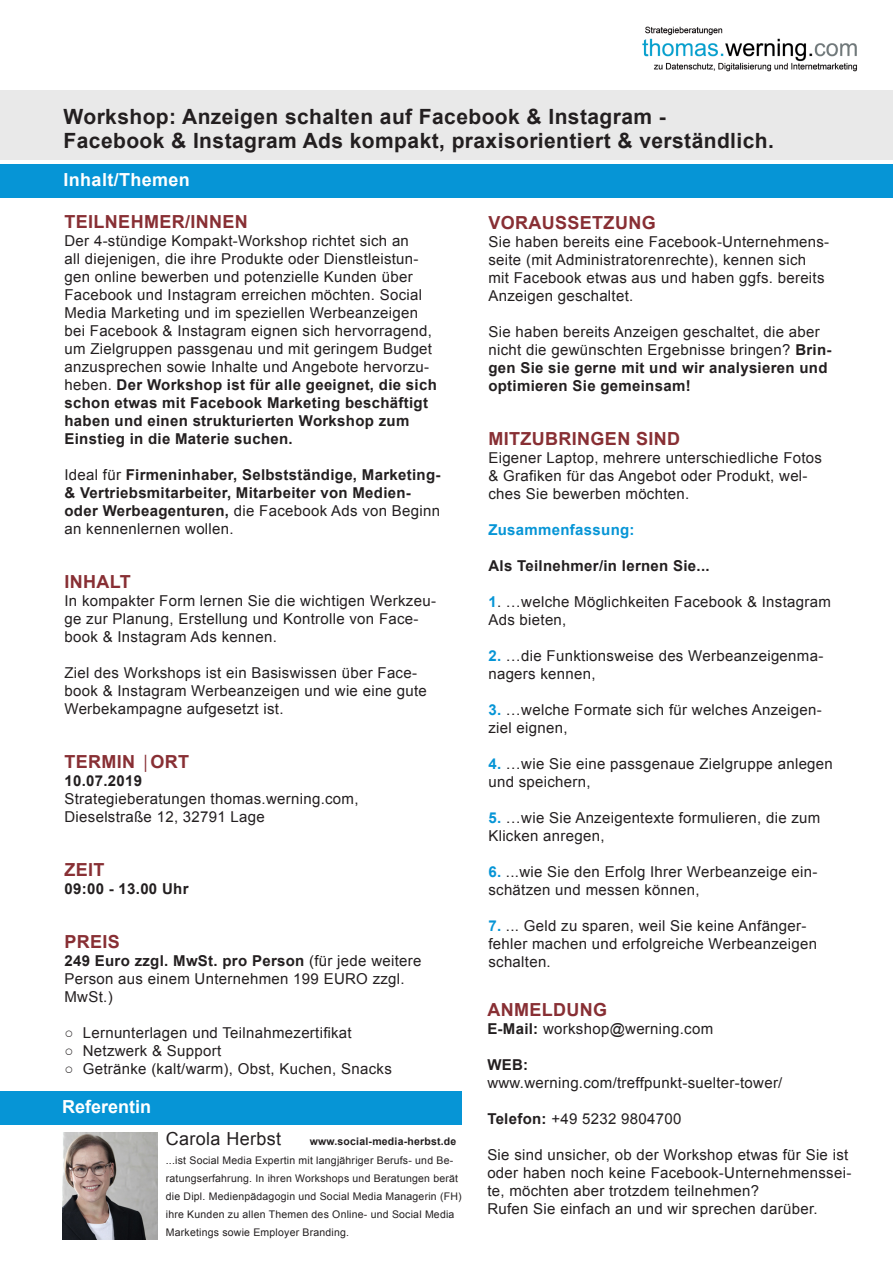
<style>
.page{position:relative;width:893px;height:1263px;background:#fff}
.page>*{position:absolute;margin:0;border:0;box-sizing:border-box;transform-origin:0 0}
.t1{font:700 21px "Arial";letter-spacing:.02em;color:#231f20}
.t2{font:700 18px "Arial";letter-spacing:.02em;color:#882f34}
.t3{font:700 18px "Arial";letter-spacing:.02em;color:#fff}
.t4{font:18px "Arial";letter-spacing:.02em;color:#231f20}
.t5{font:700 18px "Arial";color:#fff}
.t6{font:15px/18px "Arial";letter-spacing:.02em;color:#231f20}
.t7{font:700 15px/18px "Arial";letter-spacing:.02em;color:#231f20}
.t8{font:700 15px "Arial";letter-spacing:.02em;color:#0695d6}
.t9{font:10.5px/18px "Arial";letter-spacing:.02em;color:#231f20}
.t10{font:700 10.5px "Arial";letter-spacing:.02em;color:#231f20}
.s1{font-weight:700}
.s2{font-weight:400}
.s3{font-family:"Calibri";font-weight:400}
.s4{font-weight:700;color:#0695d6}
</style>
<div class="page">
<img style="left:642px;top:26px;width:215px;height:46px">
<div style="left:0;top:1091px;width:462px;height:34px;background:#0695d6"></div>
<div style="left:0;top:90px;width:893px;height:70px;background:#e9e9e9"></div>
<img style="left:62px;top:1132px;width:95px;height:107px">
<div style="left:0;top:164px;width:893px;height:34px;background:#0695d6"></div>
<p class="t1" style="left:64px;top:102px;width:604px">Workshop: Anzeigen schalten auf Facebook &amp; Instagram -</p>
<p class="t1" style="left:64px;top:126px;width:712px">Facebook &amp; Instagram Ads kompakt, praxisorientiert &amp; verständlich.</p>
<p class="t3" style="left:64px;top:167px;width:128px">Inhalt/Themen</p>
<p class="t2" style="left:64px;top:209px;width:185px">TEILNEHMER/INNEN</p>
<p class="t6" style="left:64px;top:231px;width:374px">Der 4-stündige Kompakt-Workshop richtet sich an<br>all diejenigen, die ihre Produkte oder Dienstleistun&shy;gen online bewerben und potenzielle Kunden über Facebook und Instagram erreichen möchten. Social Media Marketing und im speziellen Werbeanzeigen bei Facebook &amp; Instagram eignen sich hervorragend, um Zielgruppen passgenau und mit geringem Budget anzusprechen sowie Inhalte und Angebote hervorzu&shy;heben. <span class="s1">Der Workshop ist für alle geeignet, die sich schon etwas mit Facebook Marketing beschäftigt haben und einen strukturierten Workshop zum Einstieg in die Materie suchen.</span></p>
<p class="t7" style="left:64px;top:466px;width:377px"><span class="s2">Ideal für</span> Firmeninhaber, Selbstständige, Marketing-&amp; Vertriebsmitarbeiter, Mitarbeiter von Medien&shy;oder Werbeagenturen, <span class="s2">die Facebook Ads von Beginn an kennenlernen wollen.</span></p>
<p class="t2" style="left:64px;top:569px;width:68px">INHALT</p>
<p class="t6" style="left:64px;top:591px;width:373px">In kompakter Form lernen Sie die wichtigen Werkzeu&shy;ge zur Planung, Erstellung und Kontrolle von Face&shy;book &amp; Instagram Ads kennen.</p>
<p class="t6" style="left:64px;top:663px;width:364px">Ziel des Workshops ist ein Basiswissen über Face&shy;book &amp; Instagram Werbeanzeigen und wie eine gute<br>Werbekampagne aufgesetzt ist.</p>
<p class="t2" style="left:64px;top:749px;width:126px">TERMIN <span class="s3">│</span>ORT</p>
<p class="t6" style="left:64px;top:771px;width:296px"><span class="s1">10.07.2019<br></span>Strategieberatungen thomas.werning.com,<br>Dieselstraße 12, 32791 Lage</p>
<p class="t2" style="left:64px;top:857px;width:42px">ZEIT</p>
<p class="t7" style="left:64px;top:880px;width:126px">09:00 - 13.00 Uhr</p>
<p class="t2" style="left:64px;top:929px;width:57px">PREIS</p>
<p class="t6" style="left:64px;top:951px;width:358px"><span class="s1">249 Euro zzgl. MwSt. pro Person</span> (für jede weitere<br>Person aus einem Unternehmen 199 EURO zzgl.<br>MwSt.)</p>
<p class="t6" style="left:64px;top:1023px;width:289px"><span class="s1">○</span> Lernunterlagen und Teilnahmezertifikat</p>
<p class="t6" style="left:64px;top:1041px;width:158px"><span class="s1">○</span> Netzwerk &amp; Support</p>
<p class="t6" style="left:64px;top:1059px;width:329px"><span class="s1">○</span> Getränke (kalt/warm), Obst, Kuchen, Snacks</p>
<p class="t5" style="left:62px;top:1094px;width:91px">Referentin</p>
<p class="t4" style="left:166px;top:1126px;width:117px">Carola Herbst</p>
<p class="t10" style="left:310px;top:1133px;width:148px">www.social-media-herbst.de</p>
<p class="t9" style="left:166px;top:1151px;width:297px">...ist Social Media Expertin mit langjähriger Berufs- und Be&shy;ratungserfahrung. In ihren Workshops und Beratungen berät die Dipl. Medienpädagogin und Social Media Managerin (FH) ihre Kunden zu allen Themen des Online- und Social Media Marketings sowie Employer Branding.</p>
<p class="t2" style="left:488px;top:210px;width:169px">VORAUSSETZUNG</p>
<p class="t6" style="left:488px;top:233px;width:342px">Sie haben bereits eine Facebook-Unternehmens&shy;seite (mit Administratorenrechte), kennen sich mit Facebook etwas aus und haben ggfs. bereits Anzeigen geschaltet.</p>
<p class="t6" style="left:488px;top:323px;width:345px">Sie haben bereits Anzeigen geschaltet, die aber nicht die gewünschten Ergebnisse bringen? <span class="s1">Brin&shy;gen Sie sie gerne mit und wir analysieren und optimieren Sie gemeinsam!</span></p>
<p class="t2" style="left:488px;top:426px;width:193px">MITZUBRINGEN SIND</p>
<p class="t6" style="left:488px;top:449px;width:335px">Eigener Laptop, mehrere unterschiedliche Fotos &amp; Grafiken für das Angebot oder Produkt, wel&shy;ches Sie bewerben möchten.</p>
<p class="t8" style="left:488px;top:519px;width:148px">Zusammenfassung:</p>
<p class="t7" style="left:488px;top:557px;width:223px">Als Teilnehmer/in lernen Sie...</p>
<p class="t6" style="left:488px;top:593px;width:344px"><span class="s4">1</span>. …welche Möglichkeiten Facebook &amp; Instagram<br>Ads bieten,</p>
<p class="t6" style="left:488px;top:647px;width:336px"><span class="s4">2.</span> …die Funktionsweise des Werbeanzeigenma&shy;nagers kennen,</p>
<p class="t6" style="left:488px;top:701px;width:335px"><span class="s4">3.</span> …welche Formate sich für welches Anzeigen&shy;ziel eignen,</p>
<p class="t6" style="left:488px;top:755px;width:346px"><span class="s4">4.</span> …wie Sie eine passgenaue Zielgruppe anlegen und speichern,</p>
<p class="t6" style="left:488px;top:809px;width:333px"><span class="s4">5.</span> …wie Sie Anzeigentexte formulieren, die zum<br>Klicken anregen,</p>
<p class="t6" style="left:488px;top:863px;width:330px"><span class="s4">6.</span> ...wie Sie den Erfolg Ihrer Werbeanzeige ein&shy;schätzen und messen können,</p>
<p class="t6" style="left:488px;top:917px;width:330px"><span class="s4">7.</span> ... Geld zu sparen, weil Sie keine Anfänger&shy;fehler machen und erfolgreiche Werbeanzeigen schalten.</p>
<p class="t2" style="left:487px;top:997px;width:121px">ANMELDUNG</p>
<p class="t6" style="left:487px;top:1019px;width:227px"><span class="s1">E-Mail:</span> workshop@werning.com</p>
<p class="t6" style="left:487px;top:1055px;width:297px"><span class="s1">WEB: </span>www.werning.com/treffpunkt-suelter-tower/</p>
<p class="t6" style="left:487px;top:1109px;width:196px"><span class="s1">Telefon:</span> +49 5232 9804700</p>
<p class="t6" style="left:487px;top:1145px;width:366px">Sie sind unsicher, ob der Workshop etwas für Sie ist oder haben noch keine Facebook-Unternehmenssei&shy;te, möchten aber trotzdem teilnehmen?</p>
<p class="t6" style="left:487px;top:1199px;width:332px">Rufen Sie einfach an und wir sprechen darüber.</p>
</div>
